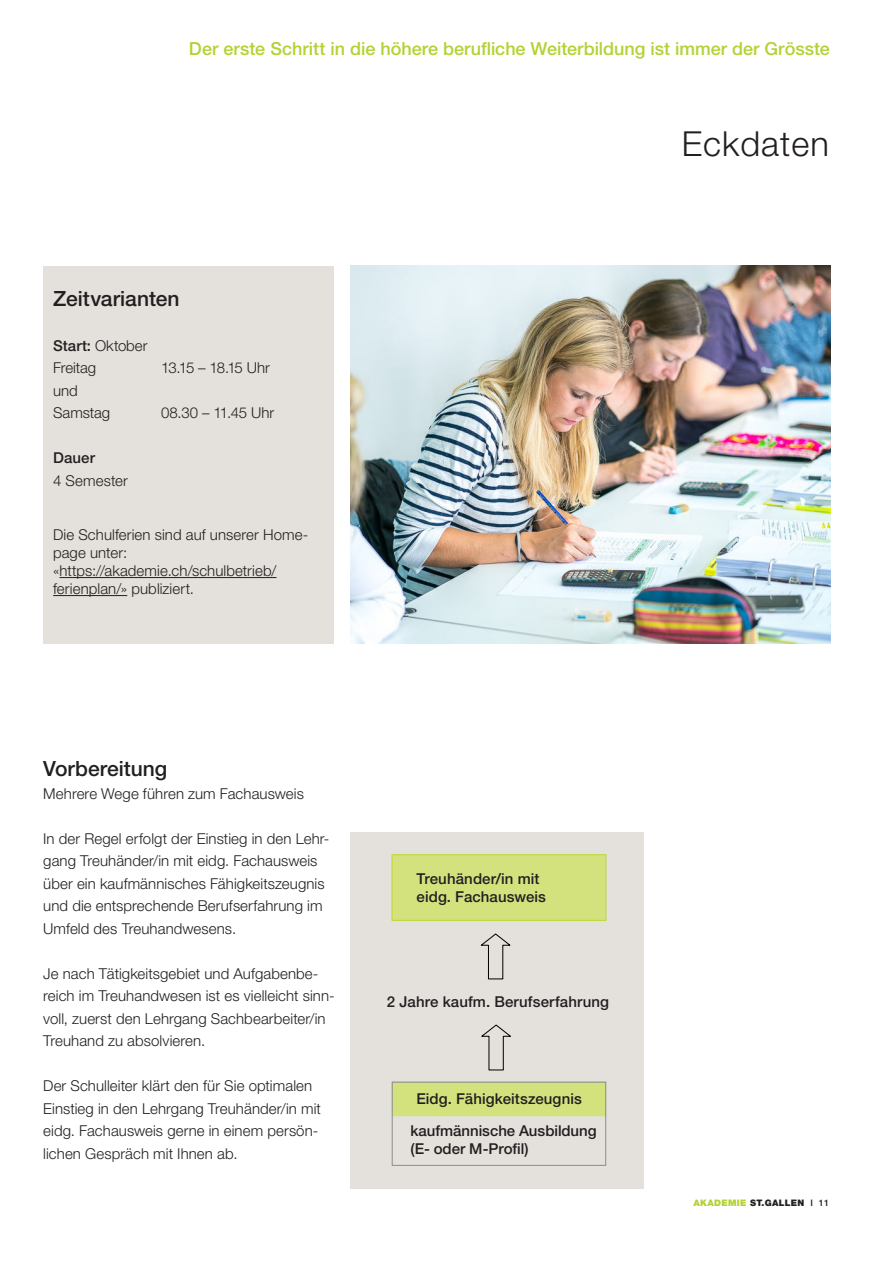
<style>
.page{position:relative;width:893px;height:1263px;background:#fff}
.page>*{position:absolute;margin:0;border:0;box-sizing:border-box;transform-origin:0 0}
.t1{font:300 34.5px "Helvetica Neue LT Pro";letter-spacing:.03em;color:#231f20}
.Grundtext_10{font:500 21px "Helvetica Neue LT Pro";color:#231f20}
.Rubrik-Titel_11{font:500 18px "Helvetica Neue LT Pro";color:#b3d234}
.Grundtext_10-2{font:300 15px/22.5px "Helvetica Neue LT Pro";letter-spacing:.005em;color:#231f20}
._7_Diagramm_Regular_8pt_Linksbündig{font:500 15px "Helvetica Neue LT Pro";letter-spacing:.005em;color:#231f20}
._3_Grundtext_Light_10pt_Linie_2_Spalten_4{font:300 15px/18px "Helvetica Neue LT Pro";letter-spacing:.005em;color:#231f20}
.Grundtext_10-3{font:300 15px "Helvetica Neue LT Pro";letter-spacing:-.07em;color:#231f20}
.Grundtext_10-4{font:500 15px "Helvetica Neue LT Pro";letter-spacing:.01em;color:#231f20}
.t2{font:900 9px "Helvetica Neue LT Pro";letter-spacing:.03em;color:#231f20}
.s1{font-weight:500}
.s2{color:#b3d234}
</style>
<div class="page">
<div style="left:43px;top:266px;width:291px;height:377px;background:#e4e1dc"></div>
<hr style="left:59px;top:577px;width:218px;height:1px;background:#231f20">
<hr style="left:53px;top:595px;width:74px;height:1px;background:#231f20">
<img style="left:350px;top:266px;width:480px;height:377px">
<div style="left:350px;top:832px;width:293px;height:357px;background:#e4e1dc"></div>
<div style="left:392px;top:854px;width:214px;height:67px;background:#d3e27d"></div>
<div style="left:392px;top:1081px;width:214px;height:35px;background:#d3e27d"></div>
<div style="left:392px;top:1082px;width:214px;height:84px;border:1px solid #8a8c8f"></div>
<svg style="left:481px;top:933px;width:30px;height:46px"></svg>
<svg style="left:481px;top:1024px;width:30px;height:46px"></svg>
<p class="Rubrik-Titel_11" style="left:189px;top:38px;width:642px">Der erste Schritt in die höhere berufliche Weiterbildung ist immer der Grösste</p>
<p class="Grundtext_10" style="left:53px;top:285px;width:128px">Zeitvarianten</p>
<p class="Grundtext_10-2" style="left:53px;top:334px;width:96px"><span class="s1">Start:</span> Oktober</p>
<p class="Grundtext_10-2" style="left:53px;top:356px;width:45px">Freitag</p>
<p class="Grundtext_10-3" style="left:161px;top:359px;width:110px">13.15 – 18.15 Uhr</p>
<p class="Grundtext_10-2" style="left:53px;top:379px;width:26px">und</p>
<p class="Grundtext_10-2" style="left:53px;top:401px;width:59px">Samstag</p>
<p class="Grundtext_10-2" style="left:161px;top:401px;width:114px">08.30 – 11.45 Uhr</p>
<p class="Grundtext_10-4" style="left:53px;top:449px;width:43px">Dauer</p>
<p class="Grundtext_10-2" style="left:53px;top:469px;width:76px">4 Semester</p>
<p class="_3_Grundtext_Light_10pt_Linie_2_Spalten_4" style="left:53px;top:525px;width:257px">Die Schulferien sind auf unserer Home&shy;page unter: «https://akademie.ch/schulbetrieb/ ferienplan/» publiziert.</p>
<p class="Grundtext_10" style="left:43px;top:756px;width:125px">Vorbereitung</p>
<p class="Grundtext_10-2" style="left:43px;top:782px;width:262px">Mehrere Wege führen zum Fachausweis</p>
<p class="Grundtext_10-2" style="left:43px;top:827px;width:287px">In der Regel erfolgt der Einstieg in den Lehr-</p>
<p class="Grundtext_10-2" style="left:43px;top:849px;width:283px">gang Treuhänder/in mit eidg. Fachausweis über ein kaufmännisches Fähigkeitszeugnis und die entsprechende Berufserfahrung im Umfeld des Treuhandwesens.</p>
<p class="Grundtext_10-2" style="left:43px;top:962px;width:277px">Je nach Tätigkeitsgebiet und Aufgabenbe-</p>
<p class="Grundtext_10-2" style="left:43px;top:984px;width:293px">reich im Treuhandwesen ist es vielleicht sinn-</p>
<p class="Grundtext_10-2" style="left:43px;top:1007px;width:284px">voll, zuerst den Lehrgang Sachbearbeiter/in<br>Treuhand zu absolvieren.</p>
<p class="Grundtext_10-2" style="left:43px;top:1074px;width:279px">Der Schulleiter klärt den für Sie optimalen<br>Einstieg in den Lehrgang Treuhänder/in mit</p>
<p class="Grundtext_10-2" style="left:43px;top:1119px;width:277px">eidg. Fachausweis gerne in einem persön-</p>
<p class="Grundtext_10-2" style="left:43px;top:1142px;width:196px">lichen Gespräch mit Ihnen ab.</p>
<p class="_7_Diagramm_Regular_8pt_Linksbündig" style="left:417px;top:870px;width:125px">Treuhänder/in mit</p>
<p class="_7_Diagramm_Regular_8pt_Linksbündig" style="left:417px;top:888px;width:131px">eidg. Fachausweis</p>
<p class="_7_Diagramm_Regular_8pt_Linksbündig" style="left:387px;top:993px;width:224px">2 Jahre kaufm. Berufserfahrung</p>
<p class="_7_Diagramm_Regular_8pt_Linksbündig" style="left:416px;top:1089px;width:167px">Eidg. Fähigkeitszeugnis</p>
<p class="_7_Diagramm_Regular_8pt_Linksbündig" style="left:411px;top:1121px;width:188px">kaufmännische Ausbildung</p>
<p class="_7_Diagramm_Regular_8pt_Linksbündig" style="left:411px;top:1139px;width:119px">(E- oder M-Profil)</p>
<p class="t1" style="left:682px;top:123px;width:149px">Eckdaten</p>
<p class="t2" style="left:693px;top:1197px;width:137px"><span class="s2">AKADEMIE</span> ST.GALLEN <span class="s1">I 11</span></p>
</div>
